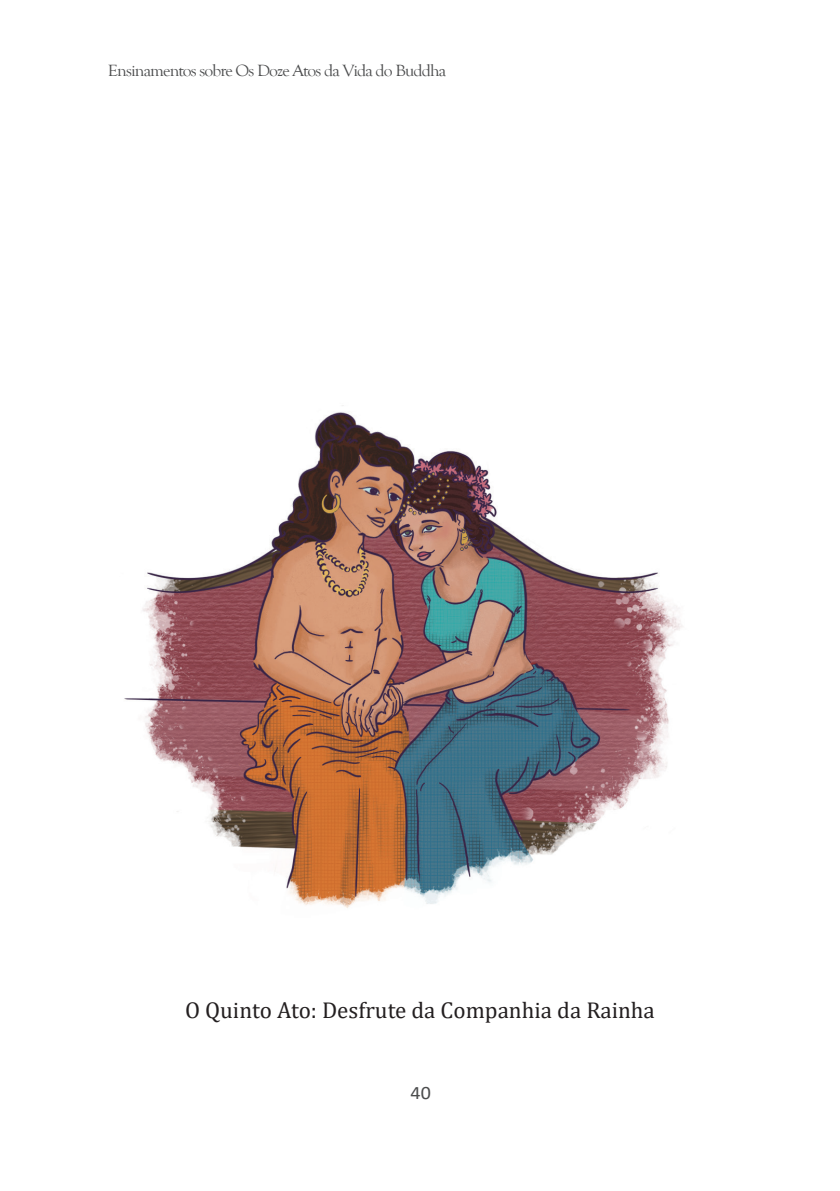
<style>
.page{position:relative;width:840px;height:1191px;background:#fff}
.page>*{position:absolute;margin:0;border:0;box-sizing:border-box;transform-origin:0 0}
.t1{font:23px "Cambria";color:#231f20}
.t2{font:19px "Calibri";color:#4b4c4d;scale:1.05 1}
.t3{font:16.8px "Goudy Old Style T";letter-spacing:-.05em;color:#4b4c4d;scale:1.05 1}
</style>
<div class="page">
<img style="left:124px;top:405px;width:559px;height:503px">
<p class="t3" style="left:108px;top:61px;width:323px">Ensinamentos sobre Os Doze Atos da Vida do Buddha</p>
<h1 class="t1" style="left:185px;top:997px;width:471px">O Quinto Ato: Desfrute da Companhia da Rainha</h1>
<p class="t2" style="left:410px;top:1079px;width:21px">40</p>
</div>
